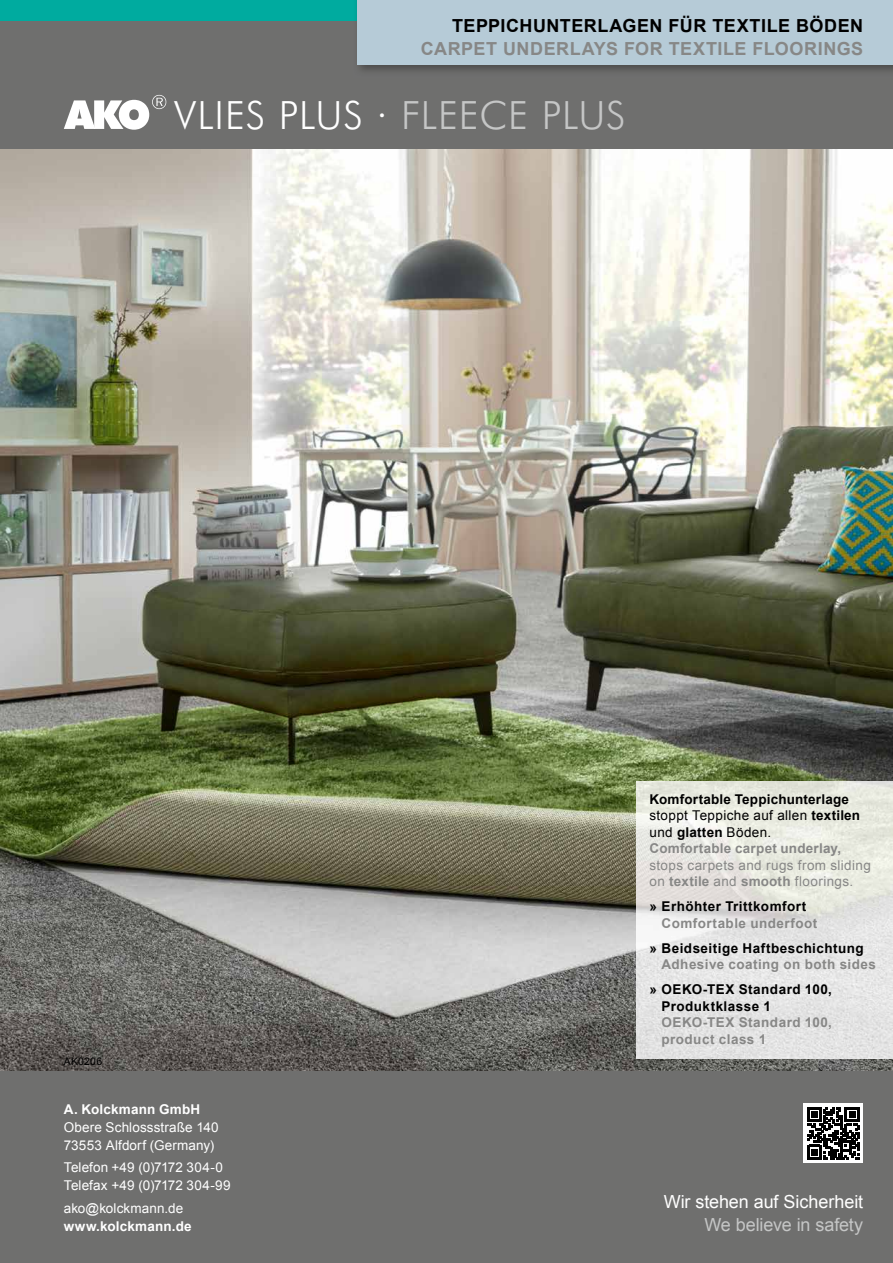
<style>
.page{position:relative;width:893px;height:1263px;background:#fff}
.page>*{position:absolute;margin:0;border:0;box-sizing:border-box;transform-origin:0 0}
.t1{font:300 39px "Futura BT";letter-spacing:.02em;color:#fff}
.t2{font:700 18px "Arial";letter-spacing:.03em;color:#878786}
.t3{font:700 18px "Arial";letter-spacing:.03em;color:#000}
.t4{font:18px "Arial";letter-spacing:-.005em;color:#fff}
.t5{font:18px "Arial";letter-spacing:-.01em;color:#c5c6c6}
.t6{font:700 13.5px/16.5px "Arial";letter-spacing:.03em;color:#000}
.t7{font:13.5px/18px "Arial";letter-spacing:.01em;color:#fff}
.t8{font:700 13.5px/16.5px "Arial";letter-spacing:.035em;color:#878786}
.t9{font:13.5px/16.5px "Arial";letter-spacing:.025em;color:#878786}
.t10{font:700 13.5px "Arial";letter-spacing:.015em;color:#fff}
.t11{font:10.5px "Arial";letter-spacing:.02em;color:#000}
.s1{color:#c5c6c6}
.s2{font-weight:400}
.s3{color:#878786}
.s4{font-weight:700}
</style>
<div class="page">
<img style="left:0;top:149px;width:893px;height:922px">
<div style="left:0;top:0;width:893px;height:21px;background:#00ab9f"></div>
<div style="left:0;top:21px;width:893px;height:128px;background:#6f6f6e"></div>
<div style="left:0;top:1071px;width:893px;height:192px;background:#6f6f6e"></div>
<img style="left:637px;top:781px;width:256px;height:278px">
<div style="left:357px;top:0;width:536px;height:65px;background:#b6cbd7"></div>
<div style="left:803px;top:1103px;width:60px;height:60px;background:#fff"></div>
<svg style="left:807px;top:1107px;width:52px;height:52px"></svg>
<svg style="left:64px;top:95px;width:102px;height:35px"></svg>
<h2 class="t3" style="left:452px;top:14px;width:413px">TEPPICHUNTERLAGEN FÜR TEXTILE BÖDEN</h2>
<h2 class="t2" style="left:421px;top:36px;width:444px">CARPET UNDERLAYS FOR TEXTILE FLOORINGS</h2>
<h1 class="t1" style="left:174px;top:91px;width:453px">VLIES PLUS · <span class="s1">FLEECE PLUS</span></h1>
<p class="t11" style="left:64px;top:1054px;width:40px">AK0206</p>
<p class="t10" style="left:64px;top:1100px;width:138px">A. Kolckmann GmbH</p>
<p class="t7" style="left:64px;top:1118px;width:156px">Obere Schlossstraße 140<br>73553 Alfdorf (Germany)</p>
<p class="t7" style="left:64px;top:1158px;width:168px">Telefon +49 (0)7172 304-0<br>Telefax +49 (0)7172 304-99</p>
<p class="t7" style="left:64px;top:1199px;width:121px">ako@kolckmann.de</p>
<p class="t10" style="left:64px;top:1217px;width:129px">www.kolckmann.de</p>
<p class="t6" style="left:649px;top:791px;width:212px">Komfortable Teppichunterlage <span class="s2">stoppt Teppiche auf allen</span> textilen <span class="s2">und</span> glatten <span class="s2">Böden.<br></span><span class="s3">Comfortable carpet underlay,</span></p>
<p class="t9" style="left:649px;top:857px;width:223px">stops carpets and rugs from sliding on <span class="s4">textile</span> and <span class="s4">smooth</span> floorings.</p>
<p class="t6" style="left:649px;top:899px;width:158px">» Erhöhter Trittkomfort</p>
<p class="t8" style="left:662px;top:915px;width:157px">Comfortable underfoot</p>
<p class="t6" style="left:649px;top:940px;width:216px">» Beidseitige Haftbeschichtung</p>
<p class="t8" style="left:662px;top:957px;width:216px">Adhesive coating on both sides</p>
<p class="t6" style="left:662px;top:982px;width:172px;text-indent:-12px">» OEKO-TEX Standard 100,<br>Produktklasse 1</p>
<p class="t8" style="left:662px;top:1015px;width:172px">OEKO-TEX Standard 100, product class 1</p>
<h2 class="t4" style="left:664px;top:1190px;width:201px">Wir stehen auf Sicherheit</h2>
<h2 class="t5" style="left:704px;top:1212px;width:160px">We believe in safety</h2>
</div>
